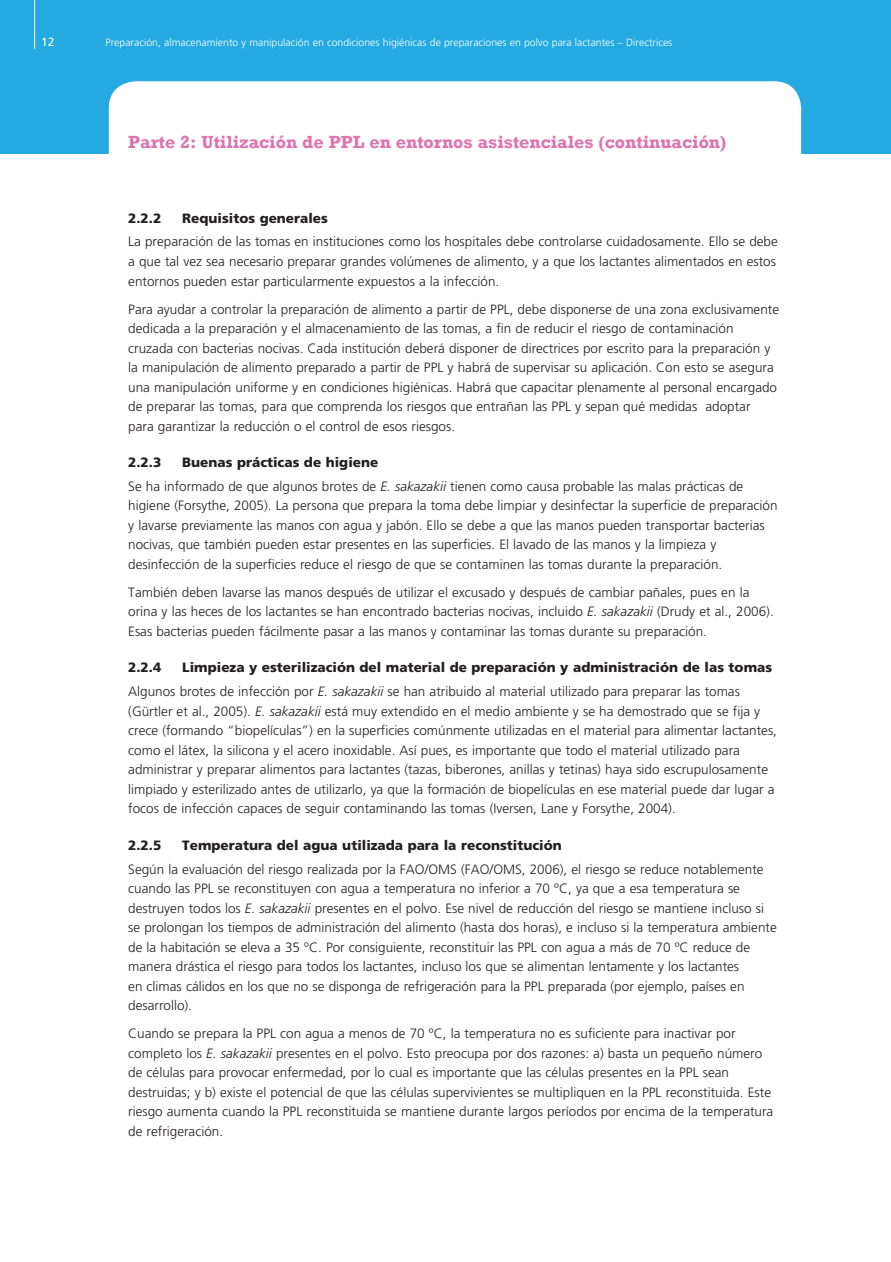
<style>
.page{position:relative;width:891px;height:1262px;background:#fff}
.page>*{position:absolute;margin:0;border:0;box-sizing:border-box;transform-origin:0 0}
.t1{font:700 18px "Rockwell";color:#dd74ae}
.t2{font:300 13.5px/19.5px "Frutiger";color:#231f20}
.t3{font:900 13.5px "Frutiger";color:#231f20}
.t4{font:12px "Frutiger";color:#fff}
.t5{font:300 10.5px "Frutiger";color:#fff}
.s1{font-weight:900}
.s2{font-style:italic}
</style>
<div class="page">
<div style="left:0;top:0;width:890px;height:153px;background:#24aae1"></div>
<hr style="left:34px;top:0;width:1px;height:49px;background:#fff">
<div style="left:109px;top:81px;width:692px;height:107px;background:#fff;border-radius:27px"></div>
<p class="t4" style="left:41px;top:35px;width:5px">12</p>
<p class="t5" style="left:105px;top:36px;width:568px">Preparación, almacenamiento y manipulación en condiciones higiénicas de preparaciones en polvo para lactantes – Directrices</p>
<h1 class="t1" style="left:128px;top:131px;width:599px">Parte 2: Utilización de PPL en entornos asistenciales (continuación)</h1>
<p class="t3" style="left:128px;top:210px;width:35px">2.2.2</p>
<p class="t3" style="left:182px;top:210px;width:147px">Requisitos generales</p>
<p class="t2" style="left:128px;top:232px;width:651px">La preparación de las tomas en instituciones como los hospitales debe controlarse cuidadosamente. Ello se debe a que tal vez sea necesario preparar grandes volúmenes de alimento, y a que los lactantes alimentados en estos entornos pueden estar particularmente expuestos a la infección.</p>
<p class="t2" style="left:128px;top:299px;width:652px">Para ayudar a controlar la preparación de alimento a partir de PPL, debe disponerse de una zona exclusivamente dedicada a la preparación y el almacenamiento de las tomas, a fin de reducir el riesgo de contaminación cruzada con bacterias nocivas. Cada institución deberá disponer de directrices por escrito para la preparación y la manipulación de alimento preparado a partir de PPL y habrá de supervisar su aplicación. Con esto se asegura una manipulación uniforme y en condiciones higiénicas. Habrá que capacitar plenamente al personal encargado de preparar las tomas, para que comprenda los riesgos que entrañan las PPL y sepan qué medidas adoptar para garantizar la reducción o el control de esos riesgos.</p>
<p class="t3" style="left:128px;top:454px;width:35px">2.2.3</p>
<p class="t2" style="left:128px;top:451px;width:616px;line-height:23.7px;text-indent:54px"><span class="s1">Buenas prácticas de higiene<br></span>Se ha informado de que algunos brotes de <span class="s2">E. sakazakii</span> tienen como causa probable las malas prácticas de</p>
<p class="t2" style="left:128px;top:496px;width:650px">higiene (Forsythe, 2005). La persona que prepara la toma debe limpiar y desinfectar la superficie de preparación y lavarse previamente las manos con agua y jabón. Ello se debe a que las manos pueden transportar bacterias nocivas, que también pueden estar presentes en las superficies. El lavado de las manos y la limpieza y desinfección de la superficies reduce el riesgo de que se contaminen las tomas durante la preparación.</p>
<p class="t2" style="left:128px;top:582px;width:647px">También deben lavarse las manos después de utilizar el excusado y después de cambiar pañales, pues en la orina y las heces de los lactantes se han encontrado bacterias nocivas, incluido <span class="s2">E. sakazakii</span> (Drudy et al., 2006).<br>Esas bacterias pueden fácilmente pasar a las manos y contaminar las tomas durante su preparación.</p>
<p class="t3" style="left:128px;top:659px;width:35px">2.2.4</p>
<p class="t2" style="left:128px;top:656px;width:645px;line-height:23.7px;text-indent:54px"><span class="s1">Limpieza y esterilización del material de preparación y administración de las tomas<br></span>Algunos brotes de infección por <span class="s2">E. sakazakii</span> se han atribuido al material utilizado para preparar las tomas</p>
<p class="t2" style="left:128px;top:701px;width:650px">(Gürtler et al., 2005). <span class="s2">E. sakazakii</span> está muy extendido en el medio ambiente y se ha demostrado que se fija y crece (formando “biopelículas”) en la superficies comúnmente utilizadas en el material para alimentar lactantes, como el látex, la silicona y el acero inoxidable. Así pues, es importante que todo el material utilizado para administrar y preparar alimentos para lactantes (tazas, biberones, anillas y tetinas) haya sido escrupulosamente limpiado y esterilizado antes de utilizarlo, ya que la formación de biopelículas en ese material puede dar lugar a focos de infección capaces de seguir contaminando las tomas (Iversen, Lane y Forsythe, 2004).</p>
<p class="t3" style="left:128px;top:837px;width:35px">2.2.5</p>
<p class="t3" style="left:182px;top:837px;width:381px">Temperatura del agua utilizada para la reconstitución</p>
<p class="t2" style="left:128px;top:859px;width:650px">Según la evaluación del riesgo realizada por la FAO/OMS (FAO/OMS, 2006), el riesgo se reduce notablemente cuando las PPL se reconstituyen con agua a temperatura no inferior a 70 ºC, ya que a esa temperatura se destruyen todos los <span class="s2">E. sakazakii</span> presentes en el polvo. Ese nivel de reducción del riesgo se mantiene incluso si se prolongan los tiempos de administración del alimento (hasta dos horas), e incluso si la temperatura ambiente de la habitación se eleva a 35 ºC. Por consiguiente, reconstituir las PPL con agua a más de 70 ºC reduce de manera drástica el riesgo para todos los lactantes, incluso los que se alimentan lentamente y los lactantes<br>en climas cálidos en los que no se disponga de refrigeración para la PPL preparada (por ejemplo, países en desarrollo).</p>
<p class="t2" style="left:128px;top:1023px;width:646px">Cuando se prepara la PPL con agua a menos de 70 ºC, la temperatura no es suficiente para inactivar por completo los <span class="s2">E. sakazakii</span> presentes en el polvo. Esto preocupa por dos razones: a) basta un pequeño número de células para provocar enfermedad, por lo cual es importante que las células presentes en la PPL sean destruidas; y b) existe el potencial de que las células supervivientes se multipliquen en la PPL reconstituida. Este riesgo aumenta cuando la PPL reconstituida se mantiene durante largos períodos por encima de la temperatura de refrigeración.</p>
</div>
